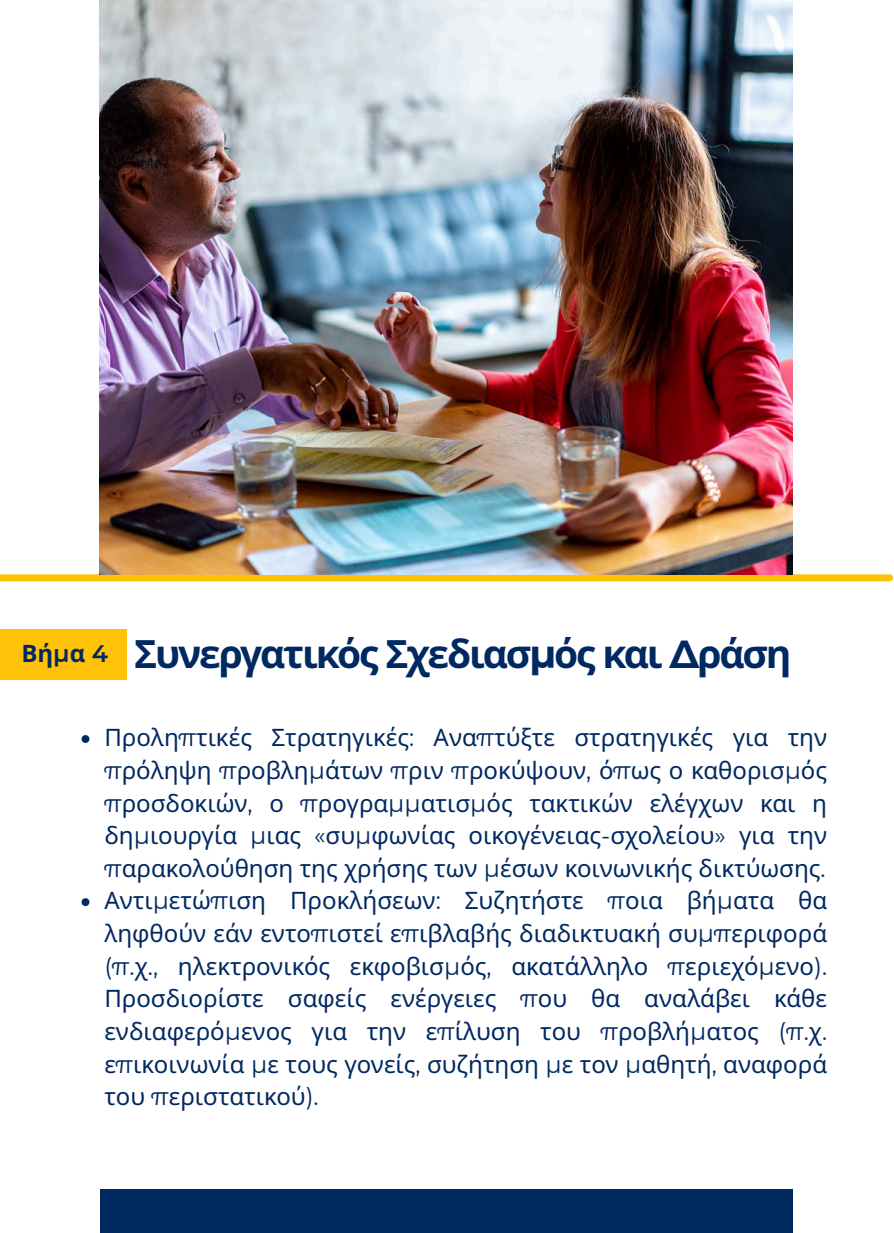
<style>
.page{position:relative;width:894px;height:1233px;background:#fff}
.page>*{position:absolute;margin:0;border:0;box-sizing:border-box;transform-origin:0 0}
.t1{font:700 39px "Noto Sans";letter-spacing:-.055em;color:#002961}
.t2{font:24px/32.5px "Noto Sans";color:#002961;text-align:justify}
.t3{font:700 24px "Noto Sans";color:#002961}
.s1{font-family:"Montserrat";font-weight:600}
.s2{font-family:"Montserrat"}
</style>
<div class="page">
<svg style="left:0;top:574px;width:892px;height:7px"></svg>
<div style="left:100px;top:1189px;width:692px;height:44px;background:#002961"></div>
<div style="left:0;top:629px;width:127px;height:51px;background:#fec209"></div>
<img style="left:100px;top:0;width:692px;height:574px">
<svg style="left:81px;top:735px;width:8px;height:8px"></svg>
<svg style="left:81px;top:898px;width:8px;height:8px"></svg>
<h1 class="t3" style="left:21px;top:637px;width:88px">Βή<span class="s1">μ</span>α <span class="s1">4</span></h1>
<p class="t1" style="left:134px;top:626px;width:658px">Συνεργατικός Σχεδιασ<span class="s2">μ</span>ός και <span class="s2">Δ</span>ράση</p>
<h2 class="t2" style="left:104px;top:721px;width:724px">Προλη<span class="s2">π</span>τικές Στρατηγικές<span class="s2">:</span> Ανα<span class="s2">π</span>τύξτε στρατηγικές για την <span class="s2">π</span>ρόληψη <span class="s2">π</span>ροβλη<span class="s2">μ</span>άτων <span class="s2">π</span>ριν <span class="s2">π</span>ροκύψουν<span class="s2">,</span> ό<span class="s2">π</span>ως ο καθορισ<span class="s2">μ</span>ός <span class="s2">π</span>ροσδοκιών<span class="s2">,</span> ο <span class="s2">π</span>ρογρα<span class="s2">μμ</span>ατισ<span class="s2">μ</span>ός τακτικών ελέγχων και η δη<span class="s2">μ</span>ιουργία <span class="s2">μ</span>ιας <span class="s2">«</span>συ<span class="s2">μ</span>φωνίας οικογένειας<span class="s2">-</span>σχολείου<span class="s2">»</span> για την <span class="s2">π</span>αρακολούθηση της χρήσης των <span class="s2">μ</span>έσων κοινωνικής δικτύωσης<span class="s2">.</span></h2>
<p class="t2" style="left:104px;top:884px;width:724px">Αντι<span class="s2">μ</span>ετώ<span class="s2">π</span>ιση Προκλήσεων<span class="s2">:</span> Συζητήστε <span class="s2">π</span>οια βή<span class="s2">μ</span>ατα θα ληφθούν εάν εντο<span class="s2">π</span>ιστεί ε<span class="s2">π</span>ιβλαβής διαδικτυακή συ<span class="s2">μπ</span>εριφορά <span class="s2">(π.</span>χ<span class="s2">.,</span> ηλεκτρονικός εκφοβισ<span class="s2">μ</span>ός<span class="s2">,</span> ακατάλληλο <span class="s2">π</span>εριεχό<span class="s2">μ</span>ενο<span class="s2">).<br></span>Προσδιορίστε σαφείς ενέργειες <span class="s2">π</span>ου θα αναλάβει κάθε ενδιαφερό<span class="s2">μ</span>ενος για την ε<span class="s2">π</span>ίλυση του <span class="s2">π</span>ροβλή<span class="s2">μ</span>ατος <span class="s2">(π.</span>χ<span class="s2">. </span>ε<span class="s2">π</span>ικοινωνία <span class="s2">μ</span>ε τους γονείς<span class="s2">,</span> συζήτηση <span class="s2">μ</span>ε τον <span class="s2">μ</span>αθητή<span class="s2">,</span> αναφορά</p>
<p class="t2" style="left:104px;top:1080px;width:216px">του <span class="s2">π</span>εριστατικού<span class="s2">).</span></p>
</div>
